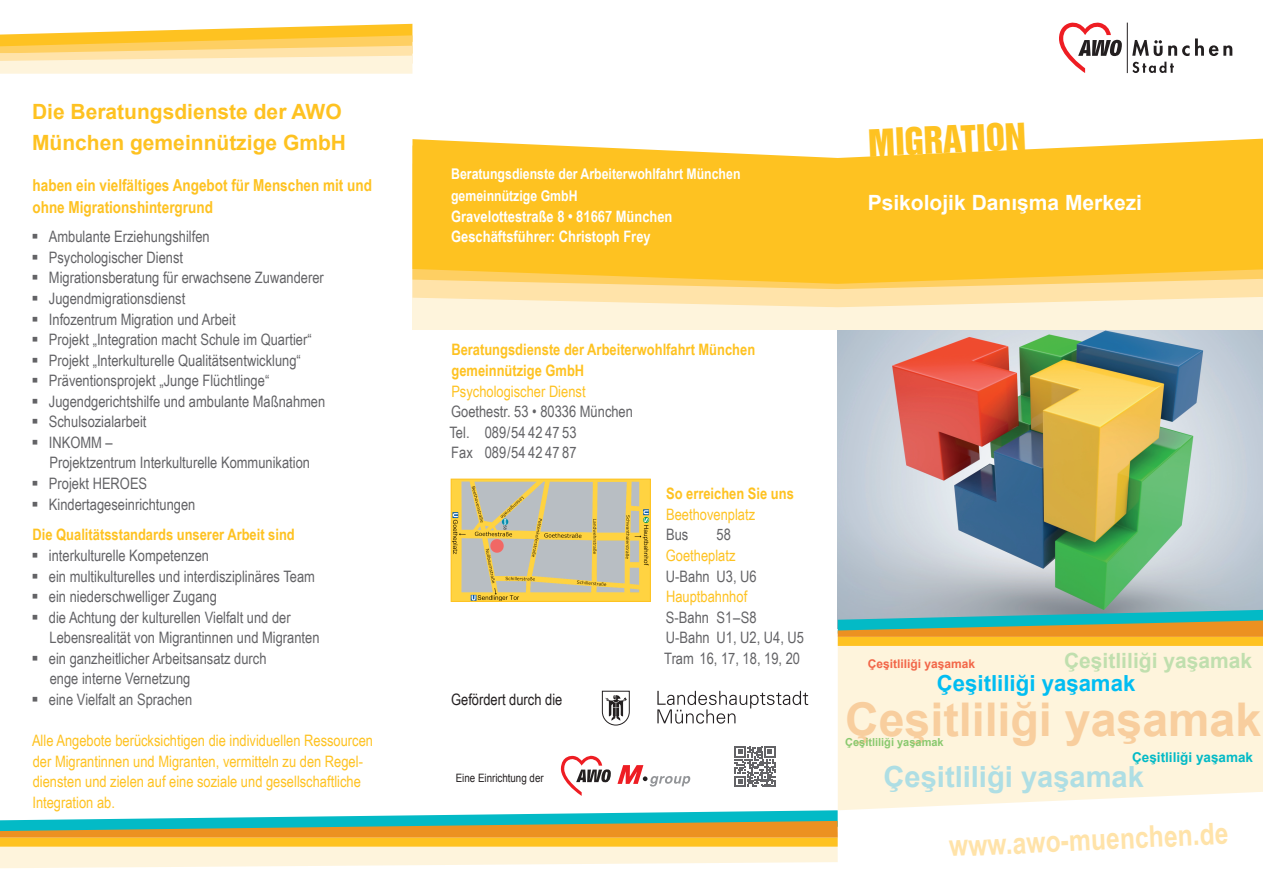
<style>
.page{position:relative;width:1263px;height:893px;background:#fff}
.page>*{position:absolute;margin:0;border:0;box-sizing:border-box;transform-origin:0 0}
.t1{font:700 46.5px "Arial";color:#f8ce9e}
.t2{font:34.5px "Helvetica Inserat";color:#fec221}
.t3{font:700 30px "Arial Narrow";color:#ffe3a9}
.t4{font:700 29.1px "Arial";color:#aedee4}
.t5{font:700 22.2px "Arial";color:#01bdf2}
.t6{font:700 21px/30.9px "Arial";color:#fec221}
.t7{font:700 21px "Arial";color:#fff}
.t8{font:700 21px "Arial";color:#c0dfae}
.t9{font:700 16.5px/21.6px "Arial Narrow";color:#fec221}
.t10{font:15.75px/20.5px "Arial Narrow";color:#636366}
.t11{font:15.75px/20.5px "Arial Narrow";color:#fec221}
.t12{font:700 15.75px/30.8px "Arial Narrow";color:#fec221}
.t13{font:700 15.75px/20.5px "Arial Narrow";color:#fff}
.t14{font:15.75px "Arial Narrow";color:#231f20}
.t15{font:700 14.7px/21.6px "Arial";color:#fff;scale:.83 1}
.t16{font:700 13.5px "Arial";color:#03bac6}
.t17{font:700 12px "Arial";color:#f26648}
.t18{font:11.55px "Arial";color:#231f20;scale:.85 1}
.t19{font:700 10.95px "Arial";color:#8ac96f}
.s1{color:#636366}
.s2{font-weight:400;color:#636366}
</style>
<div class="page">
<svg style="left:561px;top:756px;width:50px;height:40px"></svg>
<svg style="left:617px;top:765px;width:74px;height:21px"></svg>
<svg style="left:734px;top:746px;width:42px;height:41px"></svg>
<img style="left:838px;top:329px;width:425px;height:281px">
<svg style="left:0;top:810px;width:838px;height:58px;background:#cccf9a"></svg>
<div style="left:412px;top:183px;width:851px;height:146px;background:#fef4dc"></div>
<svg style="left:412px;top:289px;width:851px;height:18px;fill:#ffe3a9"></svg>
<svg style="left:412px;top:284px;width:851px;height:5px;background:#fedd95"></svg>
<svg style="left:412px;top:138px;width:851px;height:146px;background:#fec734"></svg>
<svg style="left:0;top:24px;width:412px;height:50px;background:#fee096"></svg>
<div style="left:838px;top:646px;width:425px;height:164px;background:#fef4dc"></div>
<svg style="left:838px;top:610px;width:425px;height:36px;background:#a1ad66"></svg>
<svg style="left:1059px;top:22px;width:63px;height:51px"></svg>
<svg style="left:1132px;top:40px;width:30px;height:16px"></svg>
<svg style="left:1168px;top:45px;width:21px;height:11px"></svg>
<svg style="left:1195px;top:38px;width:37px;height:18px"></svg>
<hr style="left:1127px;top:23px;width:1px;height:50px;background:#231f20">
<svg style="left:1132px;top:62px;width:42px;height:11px"></svg>
<img style="left:453px;top:481px;width:196px;height:119px">
<div style="left:451px;top:479px;width:200px;height:123px;border:1px solid #fec221"></div>
<svg style="left:657px;top:691px;width:151px;height:33px"></svg>
<svg style="left:602px;top:690px;width:28px;height:36px"></svg>
<h3 class="t6" style="left:32px;top:97px;width:315px">Die Beratungsdienste der AWO<br>München gemeinnützige GmbH</h3>
<p class="t9" style="left:33px;top:174px;width:341px">haben ein vielfältiges Angebot für Menschen mit und ohne Migrationshintergrund</p>
<p class="t10" style="left:31px;top:226px;width:180px">▪ Ambulante Erziehungshilfen</p>
<p class="t10" style="left:31px;top:246px;width:153px">▪ Psychologischer Dienst</p>
<p class="t10" style="left:31px;top:267px;width:294px">▪ Migrationsberatung für erwachsene Zuwanderer</p>
<p class="t10" style="left:31px;top:288px;width:155px">▪ Jugendmigrationsdienst</p>
<p class="t10" style="left:31px;top:308px;width:206px">▪ Infozentrum Migration und Arbeit</p>
<p class="t10" style="left:31px;top:329px;width:282px">▪ Projekt „Integration macht Schule im Quartier“</p>
<p class="t10" style="left:31px;top:349px;width:271px">▪ Projekt „Interkulturelle Qualitätsentwicklung“</p>
<p class="t10" style="left:31px;top:370px;width:239px">▪ Präventionsprojekt „Junge Flüchtlinge“</p>
<p class="t10" style="left:31px;top:390px;width:295px">▪ Jugendgerichtshilfe und ambulante Maßnahmen</p>
<p class="t10" style="left:31px;top:411px;width:117px">▪ Schulsozialarbeit</p>
<p class="t10" style="left:50px;top:431px;width:262px;text-indent:-18px">▪ INKOMM –<br>Projektzentrum Interkulturelle Kommunikation</p>
<p class="t10" style="left:31px;top:473px;width:117px">▪ Projekt HEROES</p>
<p class="t12" style="left:31px;top:488px;width:265px"><span class="s1">▪</span> <span class="s2">Kindertageseinrichtungen<br></span>Die Qualitätsstandards unserer Arbeit sind</p>
<p class="t10" style="left:31px;top:545px;width:179px">▪ interkulturelle Kompetenzen</p>
<p class="t10" style="left:31px;top:565px;width:285px">▪ ein multikulturelles und interdisziplinäres Team</p>
<p class="t10" style="left:31px;top:586px;width:187px">▪ ein niederschwelliger Zugang</p>
<p class="t10" style="left:50px;top:606px;width:271px;text-indent:-18px">▪ die Achtung der kulturellen Vielfalt und der<br>Lebensrealität von Migrantinnen und Migranten</p>
<p class="t10" style="left:50px;top:647px;width:218px;text-indent:-18px">▪ ein ganzheitlicher Arbeitsansatz durch enge interne Vernetzung</p>
<p class="t10" style="left:31px;top:688px;width:162px">▪ eine Vielfalt an Sprachen</p>
<p class="t11" style="left:32px;top:730px;width:343px">Alle Angebote berücksichtigen die individuellen Ressourcen der Migrantinnen und Migranten, vermitteln zu den Regel&shy;diensten und zielen auf eine soziale und gesellschaftliche Integration ab.</p>
<p class="t15" style="left:451px;top:164px;width:350px">Beratungsdienste der Arbeiterwohlfahrt München gemeinnützige GmbH</p>
<p class="t13" style="left:451px;top:205px;width:223px">Gravelottestraße 8 • 81667 München<br>Geschäftsführer: Christoph Frey</p>
<p class="t12" style="left:451px;top:339px;width:305px;line-height:20.5px">Beratungsdienste der Arbeiterwohlfahrt München gemeinnützige GmbH</p>
<p class="t11" style="left:451px;top:380px;width:136px">Psychologischer Dienst</p>
<p class="t10" style="left:449px;top:401px;width:185px">Goethestr. 53 • 80336 München<br>Tel. 089/54 42 47 53<br>Fax 089/54 42 47 87</p>
<p class="t14" style="left:451px;top:688px;width:113px">Gefördert durch die</p>
<p class="t18" style="left:456px;top:770px;width:105px">Eine Einrichtung der</p>
<p class="t12" style="left:666px;top:478px;width:129px">So erreichen Sie uns</p>
<p class="t11" style="left:666px;top:503px;width:91px">Beethovenplatz</p>
<p class="t10" style="left:666px;top:524px;width:24px">Bus</p>
<p class="t10" style="left:716px;top:524px;width:16px">58</p>
<p class="t11" style="left:666px;top:544px;width:71px">Goetheplatz</p>
<p class="t10" style="left:666px;top:565px;width:92px">U-Bahn U3, U6</p>
<p class="t11" style="left:666px;top:586px;width:83px">Hauptbahnhof</p>
<p class="t10" style="left:664px;top:606px;width:141px">S-Bahn S1–S8<br>U-Bahn U1, U2, U4, U5<br>Tram 16, 17, 18, 19, 20</p>
<h2 class="t2" style="left:868px;top:122px;width:159px;rotate:-2deg">MIGRATION</h2>
<h3 class="t7" style="left:868px;top:189px;width:276px">Psikolojik Danışma Merkezi</h3>
<h3 class="t8" style="left:1064px;top:646px;width:189px">Çeşitliliği yaşamak</h3>
<h1 class="t1" style="left:845px;top:689px;width:418px">Çeşitliliği yaşamak</h1>
<p class="t16" style="left:1132px;top:749px;width:122px">Çeşitliliği yaşamak</p>
<p class="t17" style="left:868px;top:655px;width:109px">Çeşitliliği yaşamak</p>
<h3 class="t5" style="left:937px;top:669px;width:200px">Çeşitliliği yaşamak</h3>
<p class="t19" style="left:845px;top:735px;width:100px">Çeşitliliği yaşamak</p>
<h3 class="t4" style="left:883px;top:758px;width:262px">Çeşitliliği yaşamak</h3>
<h3 class="t3" style="left:948px;top:824px;width:281px;rotate:-3deg">www.awo-muenchen.de</h3>
</div>
